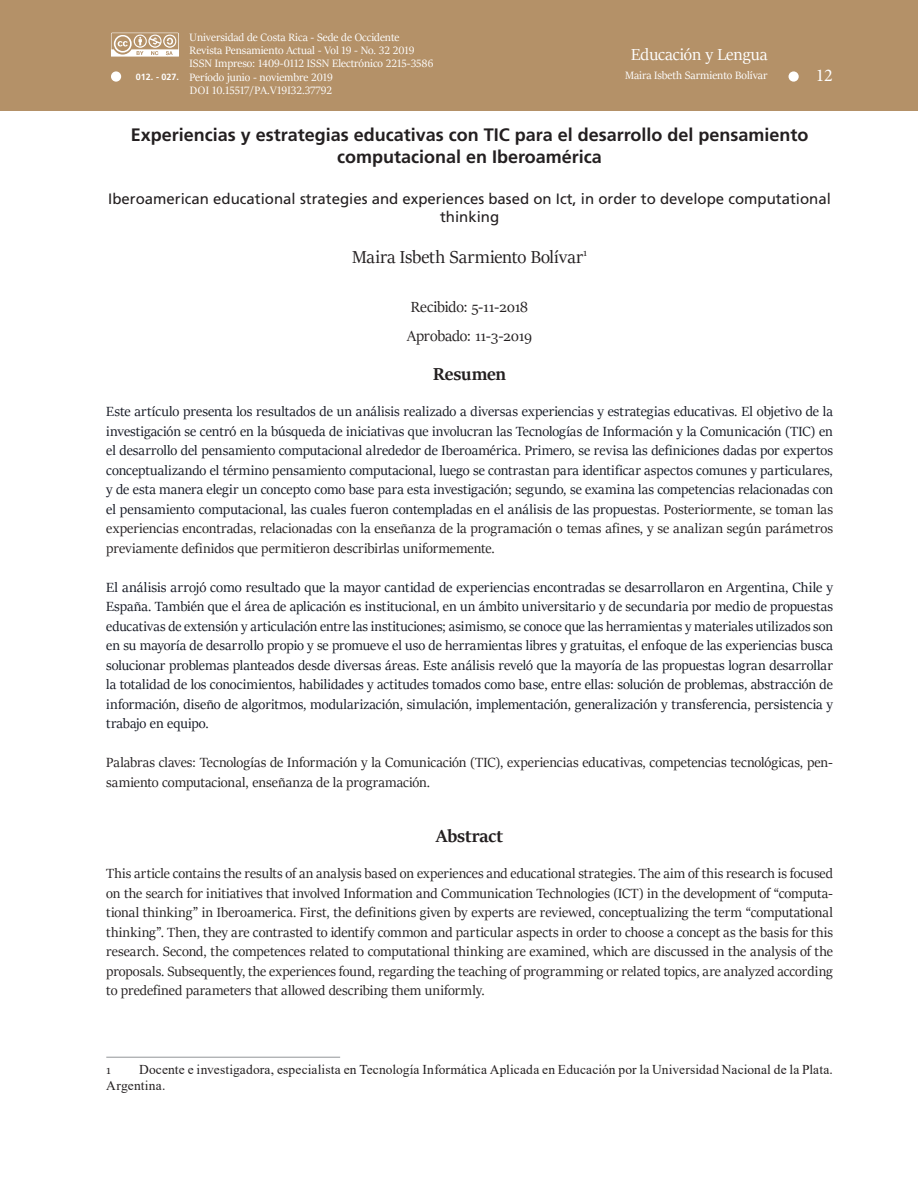
<style>
.page{position:relative;width:918px;height:1188px;background:#fff}
.page>*{position:absolute;margin:0;border:0;box-sizing:border-box;transform-origin:0 0}
.nombre{font:19.5px "Sitka Banner";letter-spacing:-.005em;color:#231f20}
.subtitulo{font:700 19.5px "Sitka Banner";color:#231f20}
.titular_inicial{font:700 18px/21.6px "Frutiger LT Std";color:#231f20;text-align:center}
.t1{font:18px "Sitka Banner";color:#fff}
.t2{font:18px "Minion Pro";color:#fff}
.recibido_y_aprobado{font:16.5px "Sitka Banner";letter-spacing:-.01em;color:#231f20}
.resumen{font:15px/19.5px "Sitka Banner";color:#141823;text-align:justify}
.resumen-2{font:15px/19.5px "Sitka Banner";color:#231f20}
.titular_inicial_ingl{font:15px/18px "Frutiger LT Std";color:#231f20;text-align:center}
.pies_de_pagina{font:13.5px/16.5px "Times New Roman";letter-spacing:.01em;color:#231f20}
.pies_de_pagina-2{font:13.5px "Sitka Banner";color:#231f20}
.titular_inicial-2{font:12px "Sitka Banner";color:#fff}
.titular_inicial-3{font:700 9px "Frutiger LT Std";color:#fff}
.s1{color:#231f20}
</style>
<div class="page">
<div style="left:0;top:0;width:918px;height:111px;background:#b49168"></div>
<svg style="left:111px;top:33px;width:68px;height:24px"></svg>
<div style="left:789px;top:71px;width:10px;height:11px;background:#fff;border-radius:50%"></div>
<div style="left:111px;top:71px;width:10px;height:11px;background:#fff;border-radius:50%"></div>
<hr style="left:106px;top:1057px;width:234px;height:1px;background:#939598">
<p class="titular_inicial-2" style="left:190px;top:29px;width:211px">Universidad de Costa Rica - Sede de Occidente</p>
<p class="titular_inicial-2" style="left:190px;top:42px;width:226px">Revista Pensamiento Actual - Vol 19 - No. 32 2019</p>
<p class="titular_inicial-2" style="left:190px;top:55px;width:245px">ISSN Impreso: 1409-0112 ISSN Electrónico 2215-3586</p>
<p class="titular_inicial-2" style="left:190px;top:69px;width:145px">Período junio - noviembre 2019</p>
<p class="titular_inicial-2" style="left:190px;top:82px;width:144px">DOI 10.15517/PA.V19I32.37792</p>
<p class="t1" style="left:631px;top:42px;width:138px">Educación y Lengua</p>
<p class="titular_inicial-3" style="left:136px;top:72px;width:45px">012. - 027.</p>
<p class="titular_inicial-2" style="left:625px;top:67px;width:144px">Maira Isbeth Sarmiento Bolívar</p>
<p class="t2" style="left:816px;top:63px;width:19px">12</p>
<p class="titular_inicial" style="left:131px;top:124px;width:679px">Experiencias y estrategias educativas con TIC para el desarrollo del pensamiento computacional en Iberoamérica</p>
<p class="titular_inicial_ingl" style="left:108px;top:190px;width:724px">Iberoamerican educational strategies and experiences based on Ict, in order to develope computational thinking</p>
<p class="nombre" style="left:352px;top:243px;width:237px">Maira Isbeth Sarmiento Bolívar<sup>1</sup></p>
<p class="recibido_y_aprobado" style="left:411px;top:295px;width:119px">Recibido: 5-11-2018</p>
<p class="recibido_y_aprobado" style="left:407px;top:325px;width:126px">Aprobado: 11-3-2019</p>
<p class="subtitulo" style="left:433px;top:360px;width:75px">Resumen</p>
<p class="resumen" style="left:106px;top:401px;width:728px">Este artículo presenta los resultados de un análisis realizado a diversas experiencias y estrategias educativas. El objetivo de la investigación se centró en la búsqueda de iniciativas que involucran las Tecnologías de Información y la Comunicación (TIC) en el desarrollo del pensamiento computacional alrededor de Iberoamérica. Primero, se revisa las definiciones dadas por expertos conceptualizando el término pensamiento computacional, luego se contrastan para identificar aspectos comunes y particulares, y de esta manera elegir un concepto como base para esta investigación; segundo, se examina las competencias relacionadas con el pensamiento computacional, las cuales fueron contempladas en el análisis de las propuestas. <span class="s1">Posteriormente, se toman las experiencias encontradas, relacionadas con la enseñanza de la programación o temas afines, y se analizan según parámetros previamente definidos que permitieron describirlas uniformemente.</span></p>
<p class="resumen" style="left:106px;top:577px;width:728px">El análisis arrojó como resultado que la mayor cantidad de experiencias encontradas se desarrollaron en Argentina, Chile y España. También que el área de aplicación es institucional, en un ámbito universitario y de secundaria por medio de propuestas educativas de extensión y articulación entre las instituciones; asimismo, se conoce que las herramientas y materiales utilizados son en su mayoría de desarrollo propio y se promueve el uso de herramientas libres y gratuitas, el enfoque de las experiencias busca solucionar problemas planteados desde diversas áreas. Este análisis reveló que la mayoría de las propuestas logran desarrollar la totalidad de los conocimientos, habilidades y actitudes tomados como base, entre ellas: solución de problemas, abstracción de información, diseño de algoritmos, modularización, simulación, implementación, generalización y transferencia, persistencia y trabajo en equipo.</p>
<p class="resumen-2" style="left:106px;top:752px;width:728px">Palabras claves: Tecnologías de Información y la Comunicación (TIC), experiencias educativas, competencias tecnológicas, pen&shy;samiento computacional, enseñanza de la programación.</p>
<p class="subtitulo" style="left:436px;top:822px;width:68px">Abstract</p>
<p class="resumen-2" style="left:106px;top:863px;width:728px;text-align:justify">This article contains the results of an analysis based on experiences and educational strategies. The aim of this research is focused on the search for initiatives that involved Information and Communication Technologies (ICT) in the development of “computa&shy;tional thinking” in Iberoamerica. First, the definitions given by experts are reviewed, conceptualizing the term “computational thinking”. Then, they are contrasted to identify common and particular aspects in order to choose a concept as the basis for this research. Second, the competences related to computational thinking are examined, which are discussed in the analysis of the proposals. Subsequently, the experiences found, regarding the teaching of programming or related topics, are analyzed according to predefined parameters that allowed describing them uniformly.</p>
<p class="pies_de_pagina" style="left:106px;top:1061px;width:728px;text-indent:33px">Docente e investigadora, especialista en Tecnología Informática Aplicada en Educación por la Universidad Nacional de la Plata.<br>Argentina.</p>
<p class="pies_de_pagina-2" style="left:106px;top:1060px;width:6px">1</p>
</div>
